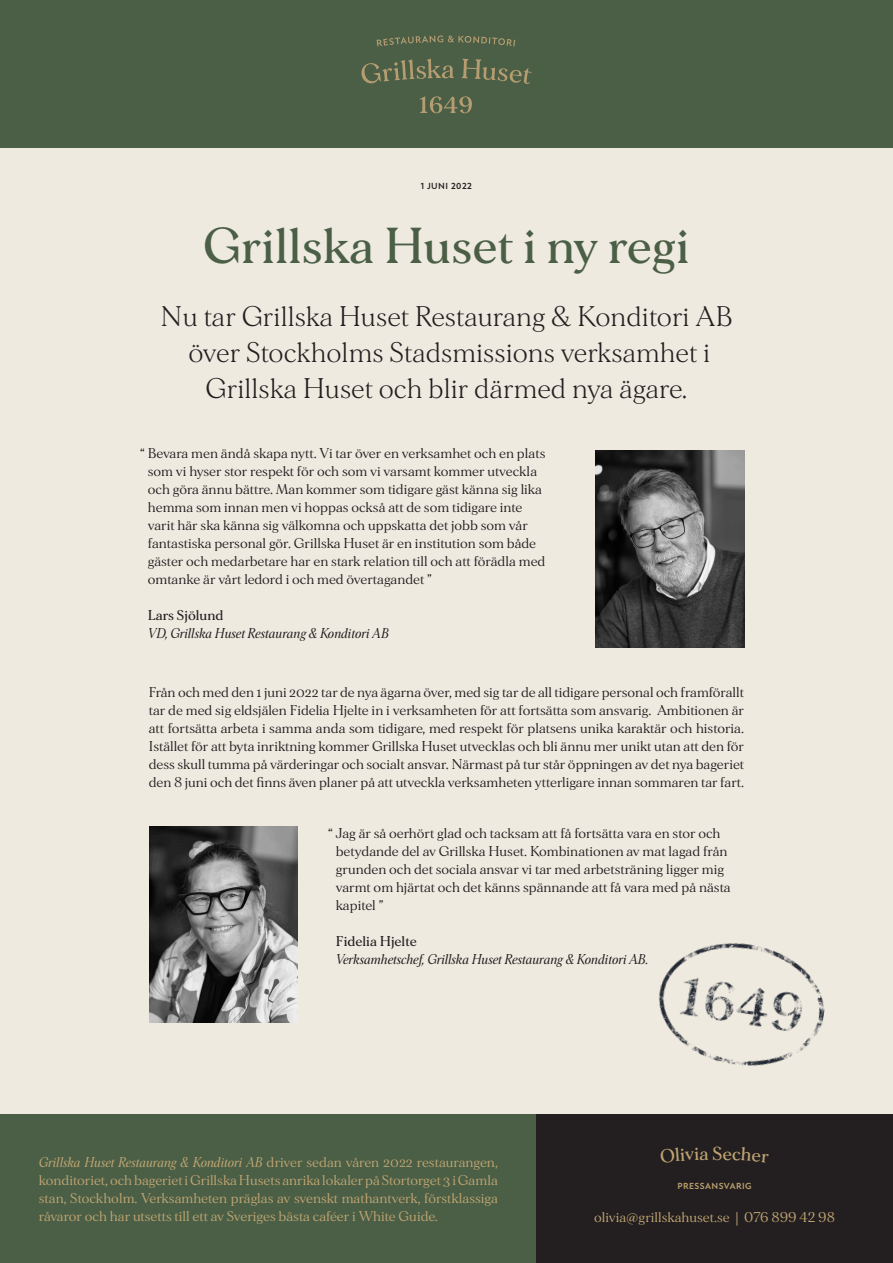
<style>
.page{position:relative;width:893px;height:1263px;background:#fff}
.page>*{position:absolute;margin:0;border:0;box-sizing:border-box;transform-origin:0 0}
.t1{font:600 48px "Morion";color:#4b5f46}
.t2{font:300 27px/36px "Morion";color:#231f20;text-align:center}
.t3{font:600 18px "Morion";color:#c0a572}
.t4{font:13.5px/18px "Morion";color:#231f20}
.t5{font:13.5px/18px "Morion";color:#c0a572;text-align:justify}
.t6{font:italic 13.5px/18px "Morion";color:#231f20}
.t7{font:700 9px "Atten New";letter-spacing:.05em;color:#c0a572}
.t8{font:700 9px "Atten New";letter-spacing:.05em;color:#231f20}
.s1{font-weight:600;font-style:normal}
.s2{font-style:italic}
</style>
<div class="page">
<div style="left:0;top:0;width:893px;height:149px;background:#4b5f46"></div>
<svg style="left:361px;top:59px;width:170px;height:25px"></svg>
<svg style="left:419px;top:96px;width:53px;height:17px"></svg>
<svg style="left:377px;top:36px;width:138px;height:10px"></svg>
<div style="left:1px;top:149px;width:892px;height:1114px;background:#eeeae0"></div>
<div style="left:1px;top:1114px;width:535px;height:149px;background:#4b5f46"></div>
<div style="left:536px;top:1114px;width:357px;height:149px;background:#231f20"></div>
<img style="left:149px;top:826px;width:148px;height:197px">
<img style="left:595px;top:451px;width:149px;height:197px">
<img style="left:658px;top:943px;width:167px;height:123px">
<p class="t8" style="left:421px;top:180px;width:53px">1 JUNI 2022</p>
<p class="t1" style="left:203px;top:218px;width:488px">Grillska Huset i ny regi</p>
<p class="t2" style="left:160px;top:299px;width:574px">Nu tar Grillska Huset Restaurang &amp; Konditori AB över Stockholms Stadsmissions verksamhet i<br>Grillska Huset och blir därmed nya ägare.</p>
<p class="t4" style="left:148px;top:445px;width:399px;text-indent:-8px">“ Bevara men ändå skapa nytt. Vi tar över en verksamhet och en plats som vi hyser stor respekt för och som vi varsamt kommer utveckla och göra ännu bättre. Man kommer som tidigare gäst känna sig lika hemma som innan men vi hoppas också att de som tidigare inte varit här ska känna sig välkomna och uppskatta det jobb som vår fantastiska personal gör. Grillska Huset är en institution som både gäster och medarbetare har en stark relation till och att förädla med omtanke är vårt ledord i och med övertagandet ”</p>
<p class="t6" style="left:148px;top:607px;width:242px"><span class="s1">Lars Sjölund<br></span>VD, Grillska Huset Restaurang &amp; Konditori AB</p>
<p class="t4" style="left:149px;top:683px;width:597px;text-align:justify">Från och med den 1 juni 2022 tar de nya ägarna över, med sig tar de all tidigare personal och framförallt tar de med sig eldsjälen Fidelia Hjelte in i verksamheten för att fortsätta som ansvarig. Ambitionen är att fortsätta arbeta i samma anda som tidigare, med respekt för platsens unika karaktär och historia.<br>Istället för att byta inriktning kommer Grillska Huset utvecklas och bli ännu mer unikt utan att den för dess skull tumma på värderingar och socialt ansvar. Närmast på tur står öppningen av det nya bageriet den 8 juni och det finns även planer på att utveckla verksamheten ytterligare innan sommaren tar fart.</p>
<p class="t4" style="left:336px;top:824px;width:396px;text-indent:-8px">“ Jag är så oerhört glad och tacksam att få fortsätta vara en stor och betydande del av Grillska Huset. Kombinationen av mat lagad från grunden och det sociala ansvar vi tar med arbetsträning ligger mig varmt om hjärtat och det känns spännande att få vara med på nästa kapitel ”</p>
<p class="t6" style="left:336px;top:932px;width:314px"><span class="s1">Fidelia Hjelte<br></span>Verksamhetschef, Grillska Huset Restaurang &amp; Konditori AB.</p>
<p class="t5" style="left:39px;top:1154px;width:460px"><span class="s2">Grillska Huset Restaurang &amp; Konditori AB</span> driver sedan våren 2022 restaurangen, konditoriet, och bageriet i Grillska Husets anrika lokaler på Stortorget 3 i Gamla stan, Stockholm. Verksamheten präglas av svenskt mathantverk, förstklassiga råvaror och har utsetts till ett av Sveriges bästa caféer i White Guide.</p>
<p class="t3" style="left:712px;top:1143px;width:12px">S</p>
<p class="t7" style="left:678px;top:1180px;width:76px">PRESSANSVARIG</p>
<p class="t5" style="left:594px;top:1209px;width:242px">olivia@grillskahuset.se | 076 899 42 98</p>
</div>
